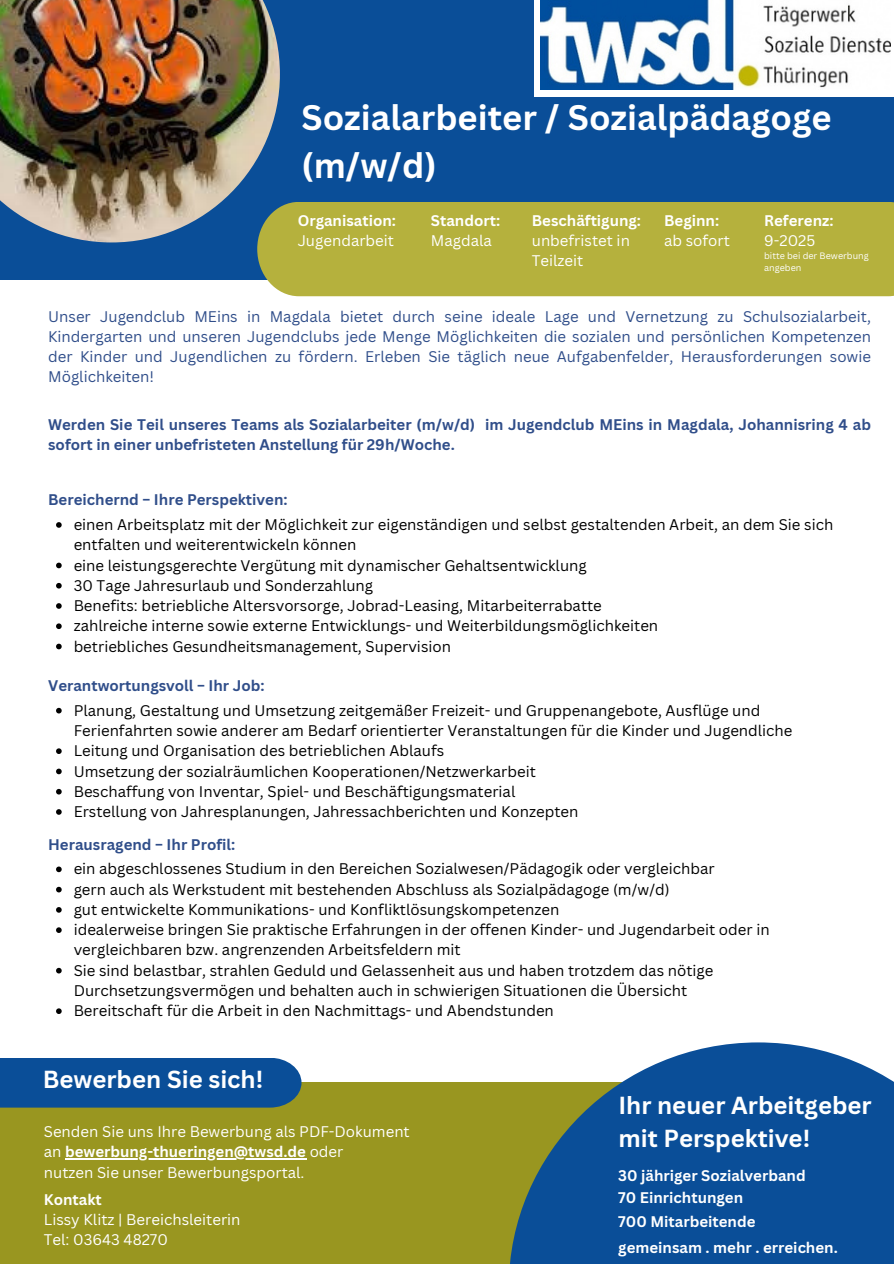
<style>
.page{position:relative;width:894px;height:1264px;background:#fff}
.page>*{position:absolute;margin:0;border:0;box-sizing:border-box;transform-origin:0 0}
.t1{font:700 34.5px/47.2px "Canva Sans";color:#fff}
.t2{font:700 24px/32.7px "Canva Sans";color:#fff}
.t3{font:15px/20.2px "Canva Sans";color:#000}
.t4{font:15px/20.2px "Canva Sans";color:#304e8a;text-align:justify}
.t5{font:700 15px/20.2px "Canva Sans";color:#304e8a}
.t6{font:15px/20.2px "Canva Sans";color:#fff}
.t7{font:700 15px/20.2px "Canva Sans";color:#fff}
.t8{font:9px "Canva Sans";color:#fff}
.s1{font-weight:400}
.s2{font-weight:700}
</style>
<div class="page">
<div style="left:0;top:0;width:893px;height:279px;background:#0a4e98"></div>
<img style="left:0;top:0;width:280px;height:242px">
<div style="left:257px;top:202px;width:636px;height:94px;background:#b5b13d"></div>
<div style="left:534px;top:0;width:359px;height:97px;background:#fff"></div>
<svg style="left:56px;top:522px;width:6px;height:6px"></svg>
<svg style="left:56px;top:562px;width:6px;height:6px"></svg>
<svg style="left:56px;top:583px;width:6px;height:5px"></svg>
<svg style="left:56px;top:603px;width:6px;height:6px"></svg>
<svg style="left:56px;top:623px;width:6px;height:6px"></svg>
<svg style="left:56px;top:643px;width:6px;height:6px"></svg>
<svg style="left:56px;top:708px;width:6px;height:5px"></svg>
<svg style="left:56px;top:748px;width:6px;height:6px"></svg>
<svg style="left:56px;top:768px;width:6px;height:6px"></svg>
<svg style="left:56px;top:789px;width:6px;height:5px"></svg>
<svg style="left:56px;top:809px;width:6px;height:5px"></svg>
<svg style="left:56px;top:866px;width:6px;height:6px"></svg>
<svg style="left:56px;top:886px;width:6px;height:6px"></svg>
<svg style="left:56px;top:907px;width:6px;height:5px"></svg>
<svg style="left:56px;top:927px;width:6px;height:6px"></svg>
<svg style="left:56px;top:967px;width:6px;height:6px"></svg>
<svg style="left:56px;top:1008px;width:6px;height:6px"></svg>
<div style="left:0;top:1081px;width:893px;height:182px;background:#999620"></div>
<svg style="left:508px;top:1042px;width:385px;height:221px;fill:#0a4e98"></svg>
<div style="left:0;top:1058px;width:301px;height:49px;background:#0a4e98"></div>
<img style="left:540px;top:1px;width:350px;height:89px">
<hr style="left:65px;top:1158px;width:241px;height:1px;background:#fff">
<p class="t1" style="left:301px;top:93px;width:531px">Sozialarbeiter / Sozialpädagoge (m/w/d)</p>
<p class="t7" style="left:297px;top:210px;width:100px">Organisation:<br><span class="s1">Jugendarbeit</span></p>
<p class="t7" style="left:431px;top:210px;width:71px">Standort:<br><span class="s1">Magdala</span></p>
<h3 class="t6" style="left:531px;top:210px;width:111px"><span class="s2">Beschäftigung: </span>unbefristet in<br>Teilzeit</h3>
<p class="t7" style="left:764px;top:210px;width:71px">Referenz:</p>
<h4 class="t6" style="left:664px;top:210px;width:67px"><span class="s2">Beginn: </span>ab sofort</h4>
<p class="t6" style="left:764px;top:230px;width:53px">9-2025</p>
<p class="t8" style="left:764px;top:250px;width:106px">bitte bei der Bewerbung</p>
<p class="t8" style="left:764px;top:262px;width:39px">angeben</p>
<p class="t4" style="left:48px;top:305px;width:824px">Unser Jugendclub MEins in Magdala bietet durch seine ideale Lage und Vernetzung zu Schulsozialarbeit, Kindergarten und unseren Jugendclubs jede Menge Möglichkeiten die sozialen und persönlichen Kompetenzen der Kinder und Jugendlichen zu fördern. Erleben Sie täglich neue Aufgabenfelder, Herausforderungen sowie Möglichkeiten!</p>
<h1 class="t5" style="left:48px;top:413px;width:824px">Werden Sie Teil unseres Teams als Sozialarbeiter (m/w/d) im Jugendclub MEins in Magdala, Johannisring 4 ab sofort in einer unbefristeten Anstellung für 29h/Woche.</h1>
<h4 class="t5" style="left:48px;top:489px;width:241px">Bereichernd − Ihre Perspektiven:</h4>
<h4 class="t3" style="left:74px;top:514px;width:761px">einen Arbeitsplatz mit der Möglichkeit zur eigenständigen und selbst gestaltenden Arbeit, an dem Sie sich entfalten und weiterentwickeln können</h4>
<h4 class="t3" style="left:74px;top:554px;width:514px">eine leistungsgerechte Vergütung mit dynamischer Gehaltsentwicklung</h4>
<h4 class="t3" style="left:74px;top:575px;width:301px">30 Tage Jahresurlaub und Sonderzahlung</h4>
<p class="t3" style="left:74px;top:595px;width:529px">Benefits: betriebliche Altersvorsorge, Jobrad-Leasing, Mitarbeiterrabatte</p>
<p class="t3" style="left:74px;top:615px;width:586px">zahlreiche interne sowie externe Entwicklungs- und Weiterbildungsmöglichkeiten</p>
<p class="t3" style="left:74px;top:635px;width:379px">betriebliches Gesundheitsmanagement, Supervision</p>
<p class="t5" style="left:48px;top:675px;width:218px">Verantwortungsvoll − Ihr Job:</p>
<h4 class="t3" style="left:74px;top:699px;width:720px">Planung, Gestaltung und Umsetzung zeitgemäßer Freizeit- und Gruppenangebote, Ausflüge und<br>Ferienfahrten sowie anderer am Bedarf orientierter Veranstaltungen für die Kinder und Jugendliche</h4>
<h3 class="t3" style="left:74px;top:740px;width:372px">Leitung und Organisation des betrieblichen Ablaufs</h3>
<h3 class="t3" style="left:74px;top:760px;width:463px">Umsetzung der sozialräumlichen Kooperationen/Netzwerkarbeit</h3>
<p class="t3" style="left:74px;top:780px;width:443px">Beschaffung von Inventar, Spiel- und Beschäftigungsmaterial</p>
<p class="t3" style="left:74px;top:801px;width:506px">Erstellung von Jahresplanungen, Jahressachberichten und Konzepten</p>
<p class="t5" style="left:48px;top:833px;width:189px">Herausragend − Ihr Profil:</p>
<p class="t3" style="left:74px;top:858px;width:642px">ein abgeschlossenes Studium in den Bereichen Sozialwesen/Pädagogik oder vergleichbar</p>
<p class="t3" style="left:74px;top:878px;width:597px">gern auch als Werkstudent mit bestehenden Abschluss als Sozialpädagoge (m/w/d)</p>
<p class="t3" style="left:74px;top:899px;width:487px">gut entwickelte Kommunikations- und Konfliktlösungskompetenzen</p>
<h3 class="t3" style="left:74px;top:919px;width:697px">idealerweise bringen Sie praktische Erfahrungen in der offenen Kinder- und Jugendarbeit oder in vergleichbaren bzw. angrenzenden Arbeitsfeldern mit</h3>
<p class="t3" style="left:74px;top:959px;width:641px">Sie sind belastbar, strahlen Geduld und Gelassenheit aus und haben trotzdem das nötige<br>Durchsetzungsvermögen und behalten auch in schwierigen Situationen die Übersicht</p>
<p class="t3" style="left:74px;top:1000px;width:481px">Bereitschaft für die Arbeit in den Nachmittags- und Abendstunden</p>
<h3 class="t2" style="left:43px;top:1062px;width:222px">Bewerben Sie sich!</h3>
<h3 class="t6" style="left:44px;top:1121px;width:367px">Senden Sie uns Ihre Bewerbung als PDF-Dokument an <span class="s2">bewerbung-thueringen@twsd.de</span> oder</h3>
<h2 class="t6" style="left:44px;top:1158px;width:262px;line-height:27px">nutzen Sie unser Bewerbungsportal.<br><span class="s2">Kontakt</span></h2>
<h2 class="t6" style="left:44px;top:1208px;width:198px">Lissy Klitz | Bereichsleiterin<br>Tel: 03643 48270</h2>
<p class="t2" style="left:618px;top:1088px;width:255px">Ihr neuer Arbeitgeber mit Perspektive!</p>
<p class="t7" style="left:618px;top:1163px;width:189px;line-height:23.1px">30 jähriger Sozialverband<br>70 Einrichtungen<br>700 Mitarbeitende</p>
<h2 class="t7" style="left:618px;top:1236px;width:221px">gemeinsam . mehr . erreichen.</h2>
</div>
